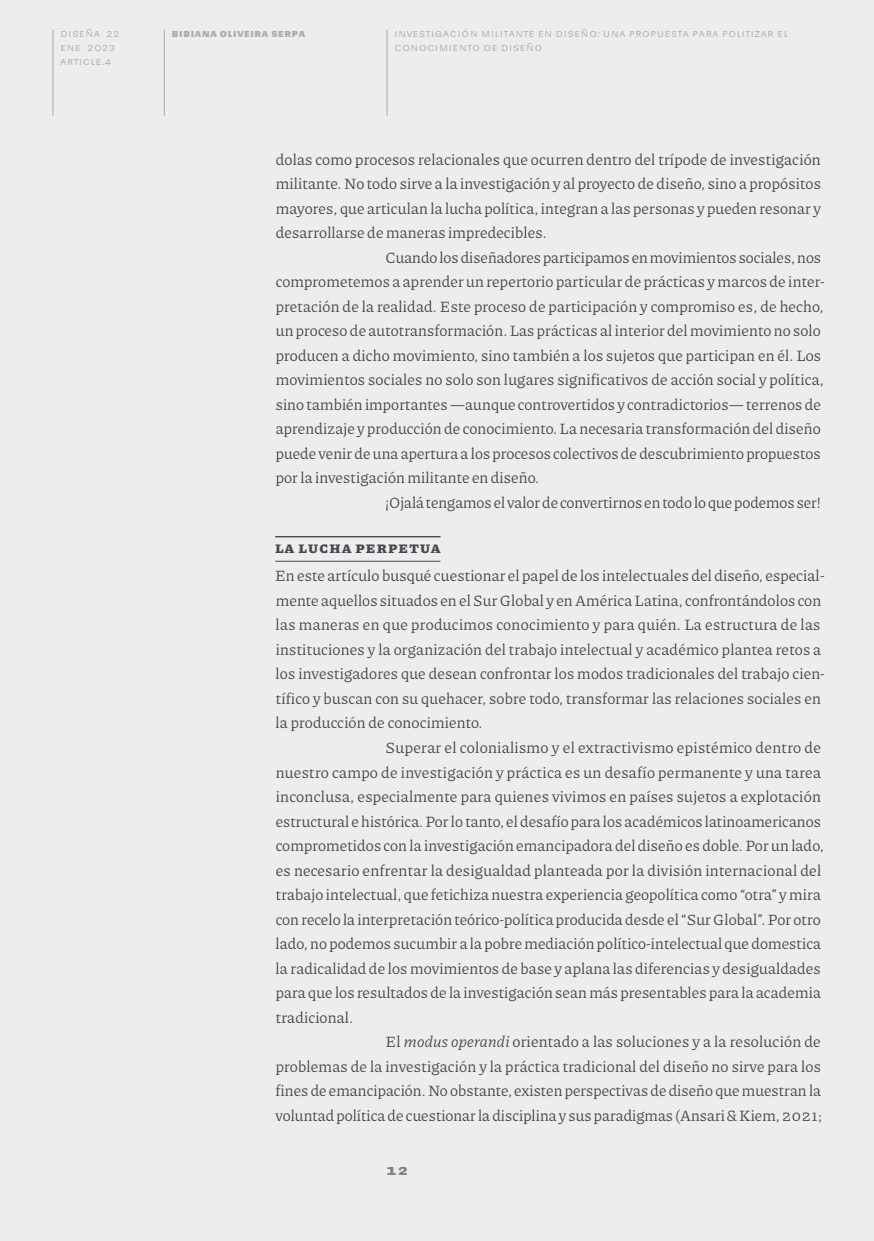
<style>
.page{position:relative;width:874px;height:1241px;background:#fff}
.page>*{position:absolute;margin:0;border:0;box-sizing:border-box;transform-origin:0 0}
.Texto_con_sangría{font:15.75px/24.5px "Piazzolla";letter-spacing:.005em;color:#4c4651;text-align:justify}
.Texto_sin_sangría{font:15.75px/24.5px "Piazzolla";letter-spacing:.01em;color:#4c4651}
.Subtítulo_1{font:800 15.75px "Piazzolla";letter-spacing:.075em;color:#4c4651}
.t1{font:700 14px "Sudamerican Grotesk";color:#828282}
.t2{font:10.5px/14px "Sudamerican Grotesk";letter-spacing:.07em;color:#ababab}
.t3{font:700 10.5px "Sudamerican Grotesk";letter-spacing:.07em;color:#ababab}
.s1{font-style:italic}
</style>
<div class="page">
<div style="left:0;top:0;width:873px;height:1240px;background:#ededed"></div>
<hr style="left:52px;top:30px;width:1px;height:85px;background:#ababab">
<hr style="left:164px;top:30px;width:1px;height:85px;background:#ababab">
<hr style="left:386px;top:30px;width:1px;height:85px;background:#ababab">
<hr style="left:275px;top:561px;width:165px;height:1px;background:#4c4651">
<hr style="left:275px;top:536px;width:165px;height:1px;background:#4c4651">
<p class="t2" style="left:60px;top:26px;width:61px">Diseña 22 ene 2023 article.4</p>
<p class="t3" style="left:172px;top:24px;width:135px">Bibiana Oliveira Serpa</p>
<p class="t2" style="left:394px;top:26px;width:395px">Investi gaci ón mi litante en di seño: Una propu esta para politizar el conoci mi ento de diseño</p>
<p class="Texto_con_sangría" style="left:275px;top:146px;width:546px">dolas como procesos relacionales que ocurren dentro del trípode de investigación militante. No todo sirve a la investigación y al proyecto de diseño, sino a propósitos mayores, que articulan la lucha política, integran a las personas y pueden resonar y desarrollarse de maneras impredecibles.</p>
<p class="Texto_con_sangría" style="left:275px;top:244px;width:550px;text-align:left;text-indent:110px">Cuando los diseñadores participamos en movimientos sociales, nos comprometemos a aprender un repertorio particular de prácticas y marcos de inter&shy;pretación de la realidad. Este proceso de participación y compromiso es, de hecho, un proceso de autotransformación. Las prácticas al interior del movimiento no solo producen a dicho movimiento, sino también a los sujetos que participan en él. Los movimientos sociales no solo son lugares significativos de acción social y política, sino también importantes ―aunque controvertidos y contradictorios― terrenos de aprendizaje y producción de conocimiento. La necesaria transformación del diseño puede venir de una apertura a los procesos colectivos de descubrimiento propuestos por la investigación militante en diseño.</p>
<p class="Texto_con_sangría" style="left:385px;top:489px;width:437px">¡Ojalá tengamos el valor de convertirnos en todo lo que podemos ser!</p>
<p class="Subtítulo_1" style="left:275px;top:536px;width:167px">La lucha perpetua</p>
<p class="Texto_sin_sangría" style="left:275px;top:563px;width:550px">En este artículo busqué cuestionar el papel de los intelectuales del diseño, especial&shy;mente aquellos situados en el Sur Global y en América Latina, confrontándolos con las maneras en que producimos conocimiento y para quién. La estructura de las instituciones y la organización del trabajo intelectual y académico plantea retos a los investigadores que desean confrontar los modos tradicionales del trabajo cien&shy;tífico y buscan con su quehacer, sobre todo, transformar las relaciones sociales en la producción de conocimiento.</p>
<p class="Texto_con_sangría" style="left:275px;top:734px;width:549px;text-align:left;text-indent:110px">Superar el colonialismo y el extractivismo epistémico dentro de nuestro campo de investigación y práctica es un desafío permanente y una tarea inconclusa, especialmente para quienes vivimos en países sujetos a explotación estructural e histórica. Por lo tanto, el desafío para los académicos latinoamericanos comprometidos con la investigación emancipadora del diseño es doble. Por un lado, es necesario enfrentar la desigualdad planteada por la división internacional del trabajo intelectual, que fetichiza nuestra experiencia geopolítica como “otra” y mira con recelo la interpretación teórico-política producida desde el “Sur Global”. Por otro lado, no podemos sucumbir a la pobre mediación político-intelectual que domestica la radicalidad de los movimientos de base y aplana las diferencias y desigualdades para que los resultados de la investigación sean más presentables para la academia tradicional.</p>
<p class="Texto_con_sangría" style="left:275px;top:1028px;width:548px;text-indent:110px">El <span class="s1">modus operandi</span> orientado a las soluciones y a la resolución de problemas de la investigación y la práctica tradicional del diseño no sirve para los fines de emancipación. No obstante, existen perspectivas de diseño que muestran la voluntad política de cuestionar la disciplina y sus paradigmas (Ansari &amp; Kiem, 2021;</p>
<p class="t1" style="left:386px;top:1158px;width:23px">12</p>
</div>
